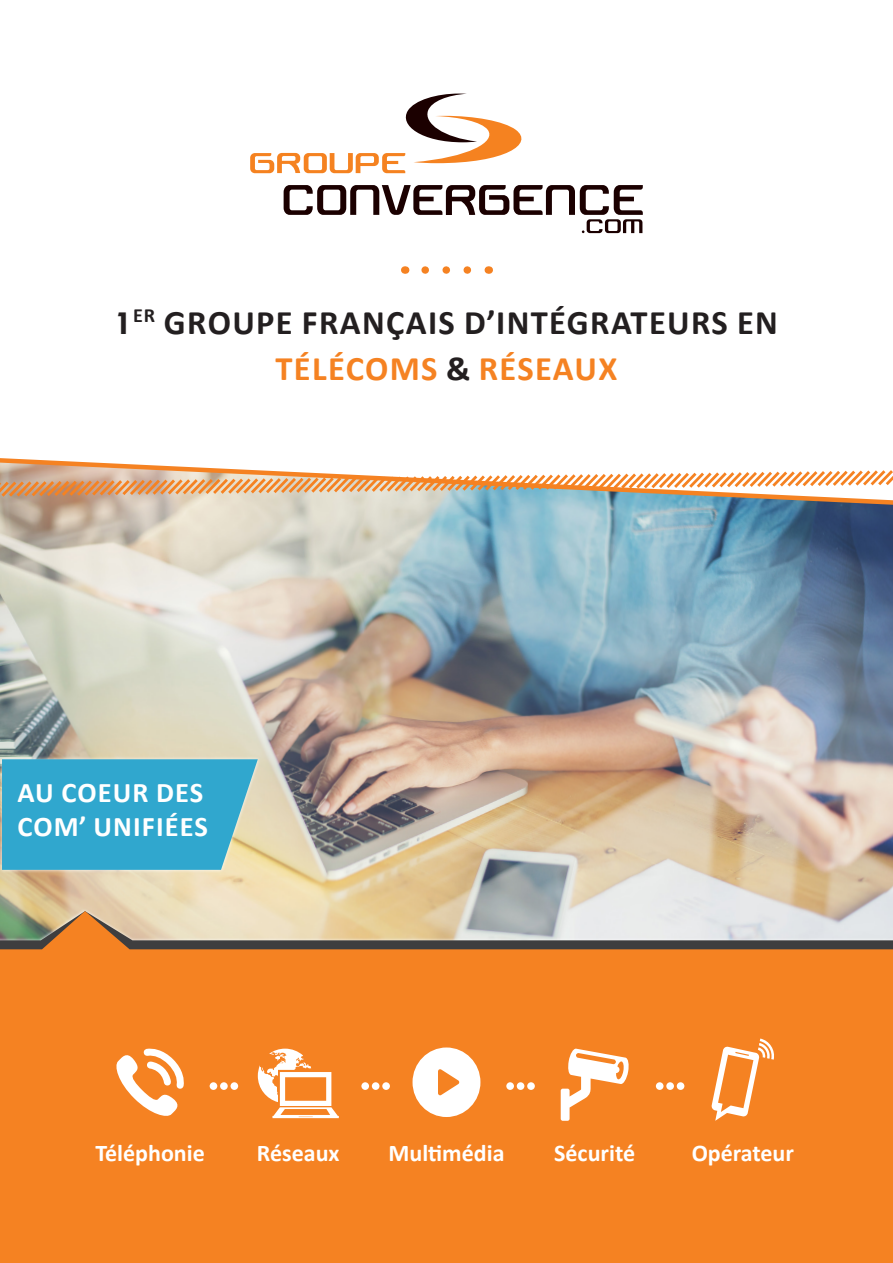
<style>
.page{position:relative;width:893px;height:1263px;background:#fff}
.page>*{position:absolute;margin:0;border:0;box-sizing:border-box;transform-origin:0 0}
.t1{font:700 34.5px "Calibri";letter-spacing:.04em;color:#231f20}
.t2{font:700 34.5px "Calibri";letter-spacing:.04em;color:#f58222}
.t3{font:700 28.5px "Calibri";letter-spacing:.04em;color:#fff}
.t4{font:700 24px "Calibri";color:#fff}
.s1{font-family:"Tw Cen"}
.s2{color:#231f20}
</style>
<div class="page">
<svg style="left:421px;top:266px;width:46px;height:8px"></svg>
<img style="left:0;top:508px;width:893px;height:400px">
<svg style="left:0;top:458px;width:893px;height:50px"></svg>
<svg style="left:0;top:908px;width:893px;height:3px;background:#dcd2bd"></svg>
<svg style="left:0;top:911px;width:893px;height:352px;background:#ed8730"></svg>
<svg style="left:711px;top:1038px;width:65px;height:83px"></svg>
<svg style="left:561px;top:1048px;width:68px;height:73px"></svg>
<svg style="left:412px;top:1047px;width:68px;height:70px"></svg>
<svg style="left:258px;top:1049px;width:81px;height:69px"></svg>
<svg style="left:114px;top:1048px;width:70px;height:71px"></svg>
<svg style="left:250px;top:94px;width:272px;height:79px"></svg>
<svg style="left:284px;top:185px;width:359px;height:48px"></svg>
<div style="left:210px;top:1082px;width:7px;height:8px;background:#fff;border-radius:50%"></div>
<div style="left:361px;top:1082px;width:8px;height:8px;background:#fff;border-radius:50%"></div>
<div style="left:506px;top:1082px;width:8px;height:8px;background:#fff;border-radius:50%"></div>
<div style="left:656px;top:1082px;width:7px;height:8px;background:#fff;border-radius:50%"></div>
<div style="left:220px;top:1082px;width:8px;height:8px;background:#fff;border-radius:50%"></div>
<div style="left:372px;top:1082px;width:7px;height:8px;background:#fff;border-radius:50%"></div>
<div style="left:517px;top:1082px;width:7px;height:8px;background:#fff;border-radius:50%"></div>
<div style="left:666px;top:1082px;width:8px;height:8px;background:#fff;border-radius:50%"></div>
<div style="left:230px;top:1082px;width:8px;height:8px;background:#fff;border-radius:50%"></div>
<div style="left:382px;top:1082px;width:8px;height:8px;background:#fff;border-radius:50%"></div>
<div style="left:527px;top:1082px;width:8px;height:8px;background:#fff;border-radius:50%"></div>
<div style="left:677px;top:1082px;width:7px;height:8px;background:#fff;border-radius:50%"></div>
<svg style="left:0;top:467px;width:893px;height:33px"></svg>
<div style="left:0;top:756px;width:261px;height:117px;background:#fff;opacity:.75"></div>
<svg style="left:2px;top:738px;width:256px;height:132px;background:#52aec7"></svg>
<p class="t1" style="left:114px;top:300px;width:665px"><span class="s1">1</span><sup>ER</sup> GROUPE FRANÇAIS D’INTÉGRATEURS EN</p>
<p class="t2" style="left:276px;top:347px;width:343px">TÉLÉCOMS <span class="s2">&amp;</span> RÉSEAUX</p>
<p class="t3" style="left:17px;top:774px;width:188px">AU COEUR DES</p>
<p class="t3" style="left:17px;top:809px;width:192px">COM’ UNIFIÉES</p>
<p class="t3" style="left:17px;top:787px;width:192px">COM’ UNIFIÉES</p>
<p class="t4" style="left:95px;top:1137px;width:111px">Téléphonie</p>
<p class="t4" style="left:257px;top:1137px;width:84px">Réseaux</p>
<p class="t4" style="left:388px;top:1137px;width:118px">Multimédia</p>
<p class="t4" style="left:554px;top:1137px;width:82px">Sécurité</p>
<p class="t4" style="left:692px;top:1137px;width:104px">Opérateur</p>
</div>
